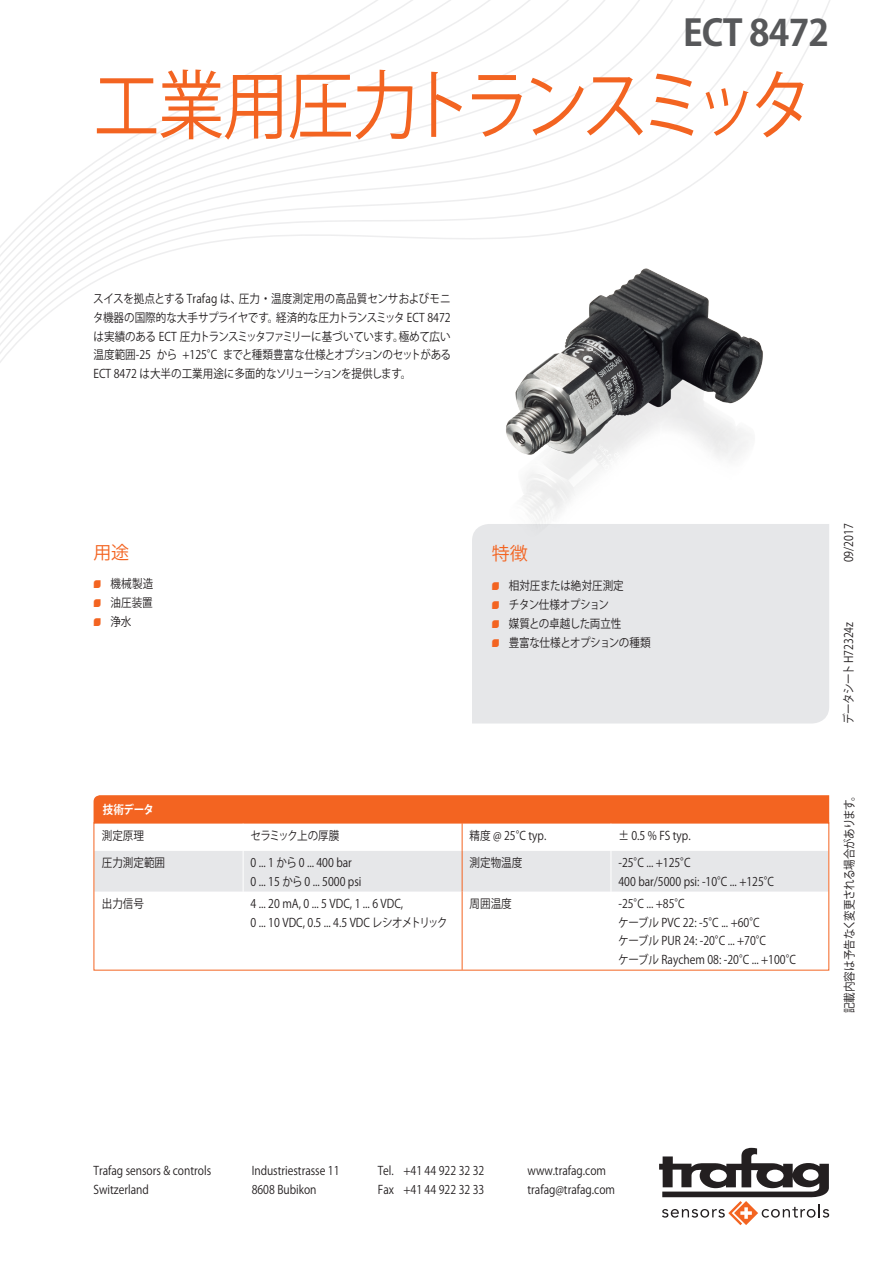
<style>
.page{position:relative;width:893px;height:1263px;background:#fff}
.page>*{position:absolute;margin:0;border:0;box-sizing:border-box;transform-origin:0 0}
.t1{font:75px "Koz Go Pro";letter-spacing:-.12em;color:#f36421;scale:.88 1}
.t2{font:700 36px "Koz Go Pro";letter-spacing:-.02em;color:#57585a}
.t3{font:18px "Koz Go Pro";color:#f36421}
.t4{font:12px/18.8px "Koz Go Pro";color:#231f20;scale:.88 1}
.t5{font:12px/18.8px "Koz Go Pro";letter-spacing:-.03em;color:#231f20;scale:.88 1}
.t6{font:12px "Koz Go Pro";letter-spacing:-.07em;color:#231f20;scale:.88 1}
.t7{font:700 12px "Koz Go Pro";letter-spacing:-.035em;color:#fff;scale:.88 1}
.s1{font-family:"Trafag Pictos";font-size:10.5px;color:#f36421}
</style>
<div class="page">
<svg style="left:659px;top:1148px;width:170px;height:77px"></svg>
<svg style="left:0;top:0;width:830px;height:363px"></svg>
<div style="left:472px;top:524px;width:357px;height:199px;background:#e6e7e9"></div>
<svg style="left:94px;top:795px;width:735px;height:96px"></svg>
<hr style="left:462px;top:851px;width:1px;height:40px;background:#f36421">
<hr style="left:462px;top:891px;width:1px;height:79px;background:#f36421">
<div style="left:94px;top:822px;width:735px;height:148px;border:1px solid #f36421"></div>
<img style="left:471px;top:232px;width:314px;height:314px">
<h2 class="t2" style="left:683px;top:10px;width:148px">ECT 8472</h2>
<h1 class="t1" style="left:94px;top:57px;width:821px">工業用圧力トランスミッタ</h1>
<p class="t4" style="left:93px;top:290px;width:408px;text-align:justify">スイスを拠点とする Trafag は、圧力・温度測定用の高品質センサおよびモニタ機器の国際的な大手サプライヤです。経済的な圧力トランスミッタ ECT 8472は実績のある ECT 圧力トランスミッタファミリーに基づいています。極めて広い温度範囲-25 から +125°C までと種類豊富な仕様とオプションのセットがあるECT 8472 は大半の工業用途に多面的なソリューションを提供します。</p>
<h3 class="t3" style="left:94px;top:541px;width:37px">用途</h3>
<p class="t4" style="left:94px;top:575px;width:69px;text-align:justify"><span class="s1">N</span> 機械製造<span class="s1">N</span> 油圧装置<span class="s1">N</span> 浄水</p>
<h3 class="t3" style="left:492px;top:541px;width:38px">特徴</h3>
<p class="t5" style="left:492px;top:577px;width:182px"><span class="s1">N</span> 相対圧または絶対圧測定<br><span class="s1">N</span> チタン仕様オプション<br><span class="s1">N</span> 媒質との卓越した両立性<br><span class="s1">N</span> 豊富な仕様とオプションの種類</p>
<p class="t7" style="left:103px;top:802px;width:60px">技術データ</p>
<p class="t4" style="left:102px;top:826px;width:49px">測定原理</p>
<p class="t6" style="left:251px;top:827px;width:102px">セラミック上の厚膜</p>
<p class="t4" style="left:470px;top:826px;width:89px">精度 @ 25°C typ.</p>
<p class="t4" style="left:618px;top:826px;width:84px">± 0.5 % FS typ.</p>
<p class="t4" style="left:102px;top:854px;width:73px">圧力測定範囲</p>
<p class="t4" style="left:251px;top:854px;width:128px">0 ... 1 から 0 ... 400 bar<br>0 ... 15 から 0 ... 5000 psi</p>
<p class="t4" style="left:470px;top:854px;width:62px">測定物温度</p>
<p class="t4" style="left:618px;top:854px;width:178px">-25°C ... +125°C<br>400 bar/5000 psi: -10°C ... +125°C</p>
<p class="t4" style="left:102px;top:894px;width:49px">出力信号</p>
<p class="t4" style="left:251px;top:894px;width:225px">4 ... 20 mA, 0 ... 5 VDC, 1 ... 6 VDC,<br>0 ... 10 VDC, 0.5 ... 4.5 VDC レシオメトリック</p>
<p class="t4" style="left:470px;top:894px;width:50px">周囲温度</p>
<p class="t4" style="left:618px;top:894px;width:203px">-25°C ... +85°C<br>ケーブル PVC 22: -5°C ... +60°C<br>ケーブル PUR 24: -20°C ... +70°C<br>ケーブル Raychem 08: -20°C ... +100°C</p>
<p class="t4" style="left:839px;top:562px;width:46px;rotate:-90deg">09/2017</p>
<p class="t4" style="left:839px;top:724px;width:118px;rotate:-90deg">データシートH72324z</p>
<p class="t4" style="left:840px;top:1013px;width:255px;rotate:-90deg">記載内容は予告なく変更される場合があります。</p>
<p class="t4" style="left:94px;top:1161px;width:135px">Trafag sensors &amp; controls<br>Switzerland</p>
<p class="t4" style="left:252px;top:1161px;width:101px">Industriestrasse 11<br>8608 Bubikon</p>
<p class="t4" style="left:378px;top:1161px;width:123px">Tel. +41 44 922 32 32<br>Fax +41 44 922 32 33</p>
<p class="t4" style="left:528px;top:1161px;width:101px">www.trafag.com trafag@trafag.com</p>
</div>
